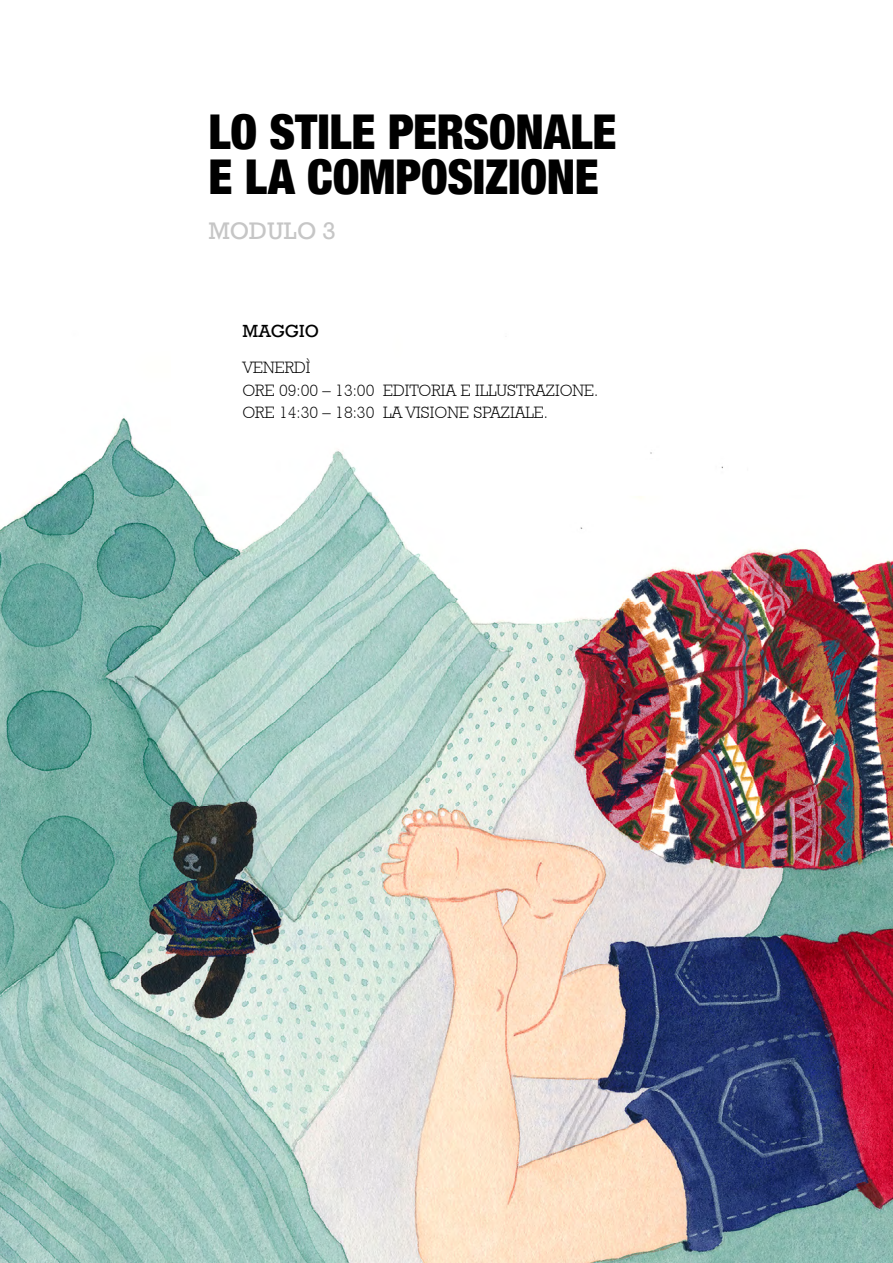
<style>
.page{position:relative;width:893px;height:1263px;background:#fff}
.page>*{position:absolute;margin:0;border:0;box-sizing:border-box;transform-origin:0 0}
.t1{font:900 condensed 48px/45px "Helvetica Neue";letter-spacing:-.005em;color:#000}
.t2{font:22.5px "Rockwell";color:#c6c6c6}
.t3{font:300 16.5px/22.5px "Rockwell";color:#000}
.t4{font:16.5px "Rockwell";color:#000}
</style>
<div class="page">
<img style="left:0;top:418px;width:893px;height:845px">
<h1 class="t1" style="left:208px;top:106px;width:410px">LO STILE PERSONALE<br>E LA COMPOSIZIONE</h1>
<h2 class="t2" style="left:208px;top:217px;width:129px">MODULO 3</h2>
<p class="t4" style="left:242px;top:321px;width:78px">MAGGIO</p>
<p class="t3" style="left:242px;top:356px;width:357px">VENERDÌ<br>ORE 09:00 – 13:00 EDITORIA E ILLUSTRAZIONE.<br>ORE 14:30 – 18:30 LA VISIONE SPAZIALE.</p>
</div>
